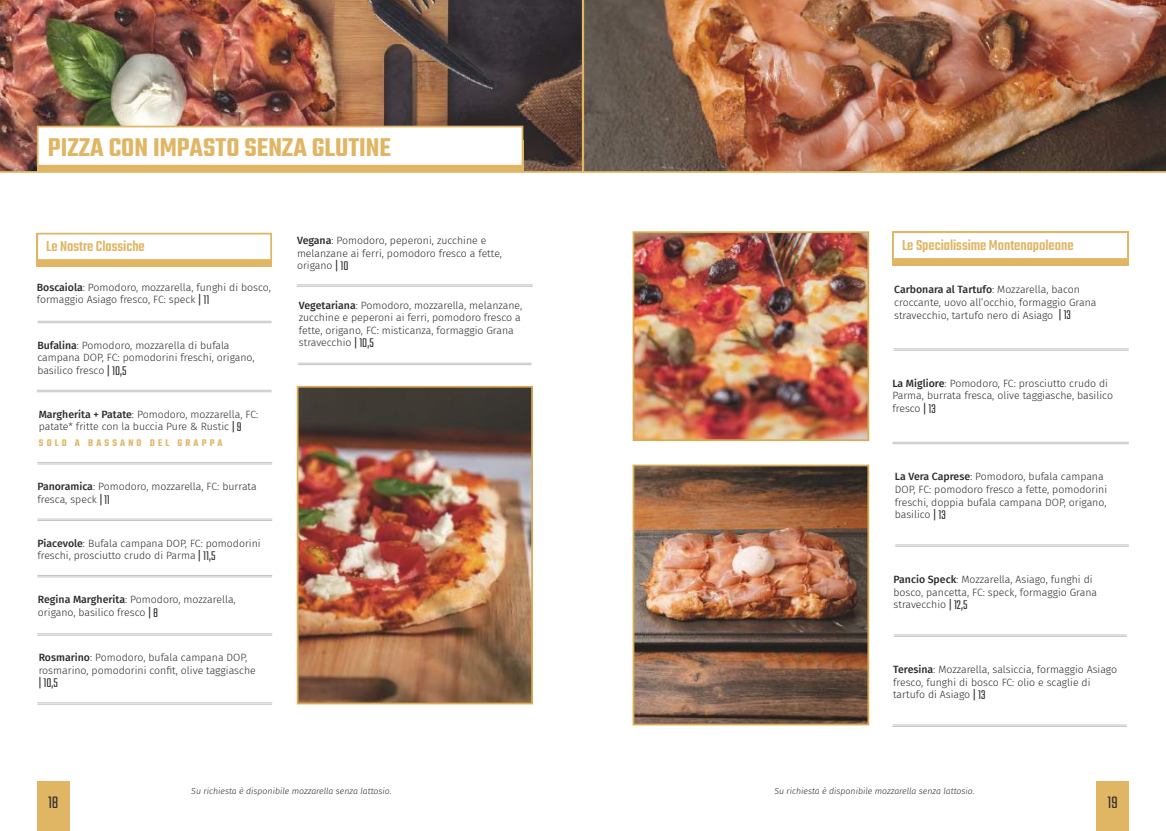
<style>
.page{position:relative;width:1166px;height:831px;background:#fff}
.page>*{position:absolute;margin:0;border:0;box-sizing:border-box;transform-origin:0 0}
.t1{font:600 28px "Teko";color:#e0b563}
.t2{font:300 18.38px "Teko";color:#2b2b2a}
.t3{font:500 15.75px "Teko";color:#e0b563}
.t4{font:300 14px "Teko";color:#2b2b2a}
.t5{font:300 10.5px/12.6px "Fira Sans";color:#2b2b2a}
.t6{font:600 10.5px "Teko";letter-spacing:.3em;color:#e0b563}
.t7{font:italic 300 8.75px "Fira Sans";color:#2b2b2a}
.s1{font-weight:500}
.s2{font-family:"Teko";font-size:14px}
</style>
<div class="page">
<div style="left:1096px;top:781px;width:33px;height:50px;background:#e0b563"></div>
<div style="left:37px;top:781px;width:32px;height:50px;background:#e0b563"></div>
<img style="left:0;top:0;width:582px;height:173px">
<img style="left:582px;top:0;width:584px;height:173px">
<div style="left:37px;top:141px;width:486px;height:31px;background:#e0b563"></div>
<div style="left:37px;top:126px;width:486px;height:41px;background:#fff;border:2px solid #e0b563"></div>
<hr style="left:37px;top:390px;width:235px;height:1px;background:#c4c4c4">
<hr style="left:37px;top:392px;width:235px;height:1px;background:#c4c4c4">
<hr style="left:37px;top:462px;width:235px;height:1px;background:#c4c4c4">
<hr style="left:37px;top:464px;width:235px;height:1px;background:#c4c4c4">
<hr style="left:37px;top:519px;width:235px;height:1px;background:#c4c4c4">
<hr style="left:37px;top:520px;width:235px;height:1px;background:#c4c4c4">
<hr style="left:37px;top:575px;width:235px;height:1px;background:#c4c4c4">
<hr style="left:37px;top:577px;width:235px;height:1px;background:#c4c4c4">
<hr style="left:37px;top:703px;width:235px;height:1px;background:#c4c4c4">
<hr style="left:37px;top:704px;width:235px;height:1px;background:#c4c4c4">
<hr style="left:37px;top:634px;width:235px;height:1px;background:#c4c4c4">
<hr style="left:37px;top:635px;width:235px;height:1px;background:#c4c4c4">
<hr style="left:38px;top:321px;width:234px;height:1px;background:#c4c4c4">
<hr style="left:38px;top:323px;width:234px;height:1px;background:#c4c4c4">
<div style="left:36px;top:233px;width:236px;height:33px;background:#e0b563"></div>
<div style="left:36px;top:233px;width:236px;height:28px;background:#fff;border:2px solid #e0b563"></div>
<hr style="left:297px;top:285px;width:236px;height:1px;background:#c4c4c4">
<hr style="left:297px;top:286px;width:236px;height:1px;background:#c4c4c4">
<hr style="left:298px;top:363px;width:233px;height:1px;background:#c4c4c4">
<hr style="left:298px;top:364px;width:233px;height:1px;background:#c4c4c4">
<img style="left:300px;top:389px;width:230px;height:312px">
<div style="left:297px;top:386px;width:236px;height:318px;border:2px solid #d8ac56"></div>
<img style="left:635px;top:468px;width:231px;height:254px">
<div style="left:632px;top:465px;width:237px;height:260px;border:2px solid #d8ac56"></div>
<img style="left:635px;top:234px;width:231px;height:204px">
<div style="left:632px;top:231px;width:237px;height:210px;border:2px solid #d8ac56"></div>
<hr style="left:895px;top:545px;width:234px;height:1px;background:#c4c4c4">
<hr style="left:895px;top:546px;width:234px;height:1px;background:#c4c4c4">
<hr style="left:892px;top:442px;width:237px;height:1px;background:#c4c4c4">
<hr style="left:892px;top:444px;width:237px;height:1px;background:#c4c4c4">
<hr style="left:894px;top:635px;width:233px;height:1px;background:#c4c4c4">
<hr style="left:894px;top:636px;width:233px;height:1px;background:#c4c4c4">
<hr style="left:893px;top:349px;width:236px;height:1px;background:#c4c4c4">
<hr style="left:893px;top:350px;width:236px;height:1px;background:#c4c4c4">
<hr style="left:892px;top:725px;width:235px;height:1px;background:#c4c4c4">
<hr style="left:892px;top:726px;width:235px;height:1px;background:#c4c4c4">
<div style="left:892px;top:231px;width:237px;height:34px;background:#e0b563"></div>
<div style="left:892px;top:231px;width:237px;height:29px;background:#fff;border:2px solid #e0b563"></div>
<h1 class="t1" style="left:48px;top:130px;width:344px">PIZZA CON IMPASTO SENZA GLUTINE</h1>
<h3 class="t3" style="left:46px;top:237px;width:100px">Le Nostre Classiche</h3>
<p class="t5" style="left:37px;top:280px;width:236px"><span class="s1">Boscaiola</span>: Pomodoro, mozzarella, funghi di bosco, formaggio Asiago fresco, FC: speck <span class="s2">| 11</span></p>
<p class="t5" style="left:37px;top:339px;width:219px"><span class="s1">Bufalina</span>: Pomodoro, mozzarella di bufala campana DOP, FC: pomodorini freschi, origano, basilico fresco <span class="s2">| 10,5</span></p>
<p class="t5" style="left:39px;top:408px;width:221px"><span class="s1">Margherita + Patate</span>: Pomodoro, mozzarella, FC: patate* fritte con la buccia Pure &amp; Rustic <span class="s2">| 9</span></p>
<p class="t6" style="left:39px;top:437px;width:185px">SOLO A BASSANO DEL GRAPPA</p>
<p class="t5" style="left:37px;top:480px;width:221px"><span class="s1">Panoramica</span>: Pomodoro, mozzarella, FC: burrata fresca, speck <span class="s2">| 11</span></p>
<p class="t5" style="left:37px;top:537px;width:225px"><span class="s1">Piacevole</span>: Bufala campana DOP, FC: pomodorini freschi, prosciutto crudo di Parma <span class="s2">| 11,5</span></p>
<p class="t5" style="left:38px;top:593px;width:199px"><span class="s1">Regina Margherita</span>: Pomodoro, mozzarella, origano, basilico fresco <span class="s2">| 8</span></p>
<p class="t5" style="left:39px;top:651px;width:219px"><span class="s1">Rosmarino</span>: Pomodoro, bufala campana DOP, rosmarino, pomodorini confit, olive taggiasche</p>
<h3 class="t4" style="left:39px;top:675px;width:21px">| 10,5</h3>
<p class="t5" style="left:297px;top:234px;width:206px"><span class="s1">Vegana</span>: Pomodoro, peperoni, zucchine e melanzane ai ferri, pomodoro fresco a fette, origano <span class="s2">| 10</span></p>
<p class="t5" style="left:299px;top:299px;width:225px"><span class="s1">Vegetariana</span>: Pomodoro, mozzarella, melanzane, zucchine e peperoni ai ferri, pomodoro fresco a fette, origano, FC: misticanza, formaggio Grana stravecchio <span class="s2">| 10,5</span></p>
<h3 class="t3" style="left:902px;top:236px;width:173px">Le Specialissime Montenapoleone</h3>
<p class="t5" style="left:894px;top:283px;width:204px"><span class="s1">Carbonara al Tartufo</span>: Mozzarella, bacon croccante, uovo all’occhio, formaggio Grana stravecchio, tartufo nero di Asiago <span class="s2">| 13</span></p>
<p class="t5" style="left:892px;top:377px;width:222px"><span class="s1">La Migliore</span>: Pomodoro, FC: prosciutto crudo di<br>Parma, burrata fresca, olive taggiasche, basilico fresco <span class="s2">| 13</span></p>
<p class="t5" style="left:895px;top:470px;width:214px"><span class="s1">La Vera Caprese</span>: Pomodoro, bufala campana DOP, FC: pomodoro fresco a fette, pomodorini freschi, doppia bufala campana DOP, origano, basilico <span class="s2">| 13</span></p>
<p class="t5" style="left:893px;top:573px;width:205px"><span class="s1">Pancio Speck</span>: Mozzarella, Asiago, funghi di bosco, pancetta, FC: speck, formaggio Grana stravecchio <span class="s2">| 12,5</span></p>
<p class="t5" style="left:893px;top:663px;width:225px"><span class="s1">Teresina</span>: Mozzarella, salsiccia, formaggio Asiago fresco, funghi di bosco FC: olio e scaglie di tartufo di Asiago <span class="s2">| 13</span></p>
<p class="t7" style="left:191px;top:785px;width:202px">Su richiesta è disponibile mozzarella senza lattosio.</p>
<p class="t7" style="left:774px;top:785px;width:202px">Su richiesta è disponibile mozzarella senza lattosio.</p>
<h2 class="t2" style="left:48px;top:793px;width:12px">18</h2>
<h2 class="t2" style="left:1107px;top:793px;width:12px">19</h2>
</div>
